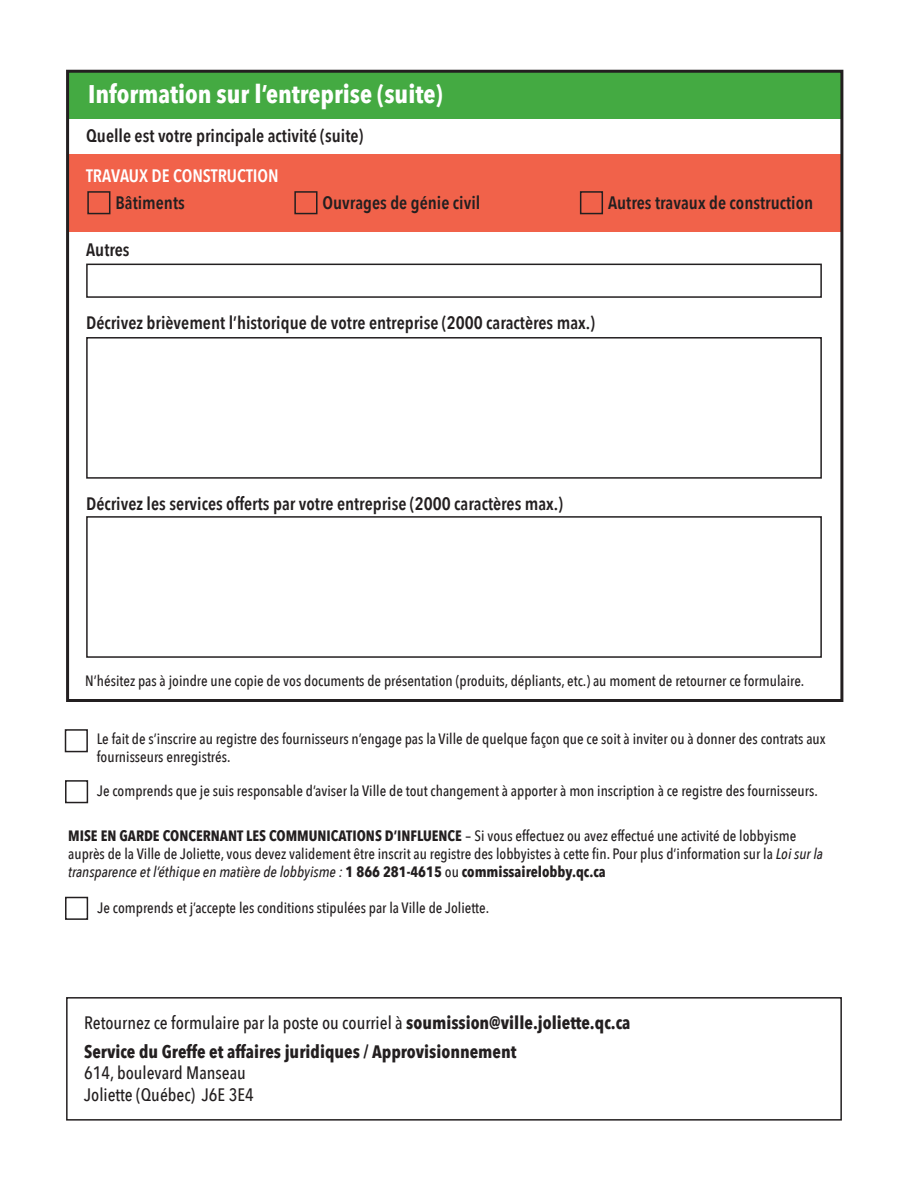
<style>
.page{position:relative;width:918px;height:1188px;background:#fff}
.page>*{position:absolute;margin:0;border:0;box-sizing:border-box;transform-origin:0 0}
.t1{font:700 25.5px "Avenir Next Condensed";color:#fff}
.t2{font:600 18px "Avenir Next Condensed";color:#231f20}
.t3{font:700 18px/28.3px "Avenir Next Condensed";color:#231f20}
.t4{font:500 18px/21.6px "Avenir Next Condensed";color:#231f20}
.t5{font:600 18px "Avenir Next Condensed";color:#fff}
.t6{font:500 15px/18px "Avenir Next Condensed";color:#231f20}
.t7{font:500 15px/18px "Avenir Next Condensed";color:#231f20;scale:2 1}
.s1{font-weight:700}
.s2{font-style:italic}
.s3{font-weight:500}
</style>
<div class="page">
<div style="left:68px;top:154px;width:774px;height:77px;background:#f1624a"></div>
<div style="left:68px;top:71px;width:774px;height:48px;background:#44aa42"></div>
<div style="left:66px;top:70px;width:777px;height:632px;border:3px solid #231f20"></div>
<div style="left:86px;top:264px;width:736px;height:34px;border:2px solid #231f20"></div>
<div style="left:86px;top:337px;width:736px;height:142px;border:2px solid #231f20"></div>
<div style="left:86px;top:516px;width:736px;height:142px;border:2px solid #231f20"></div>
<div style="left:66px;top:997px;width:776px;height:124px;border:2px solid #231f20"></div>
<div style="left:87px;top:191px;width:23px;height:23px;border:2px solid #231f20"></div>
<div style="left:65px;top:729px;width:23px;height:23px;border:2px solid #231f20"></div>
<div style="left:65px;top:780px;width:23px;height:23px;border:2px solid #231f20"></div>
<div style="left:65px;top:897px;width:23px;height:23px;border:2px solid #231f20"></div>
<div style="left:294px;top:191px;width:24px;height:23px;border:2px solid #231f20"></div>
<div style="left:580px;top:191px;width:23px;height:23px;border:2px solid #231f20"></div>
<h1 class="t1" style="left:88px;top:78px;width:356px">Information sur l’entreprise (suite)</h1>
<p class="t2" style="left:86px;top:120px;width:279px">Quelle est votre principale activité (suite)</p>
<p class="t5" style="left:86px;top:160px;width:194px">TRAVAUX DE CONSTRUCTION</p>
<p class="t2" style="left:116px;top:188px;width:71px">Bâtiments</p>
<p class="t2" style="left:86px;top:234px;width:45px">Autres</p>
<p class="t2" style="left:323px;top:188px;width:159px">Ouvrages de génie civil</p>
<p class="t2" style="left:608px;top:188px;width:207px">Autres travaux de construction</p>
<p class="t2" style="left:86px;top:307px;width:510px">Décrivez brièvement l’historique de votre entreprise (2000 caractères max.)</p>
<p class="t2" style="left:86px;top:488px;width:478px">Décrivez les services offerts par votre entreprise (2000 caractères max.)</p>
<p class="t6" style="left:85px;top:672px;width:721px">N’hésitez pas à joindre une copie de vos documents de présentation (produits, dépliants, etc.) au moment de retourner ce formulaire.</p>
<p class="t6" style="left:97px;top:730px;width:730px">Le fait de s’inscrire au registre des fournisseurs n’engage pas la Ville de quelque façon que ce soit à inviter ou à donner des contrats aux fournisseurs enregistrés.</p>
<p class="t6" style="left:97px;top:782px;width:722px">Je comprends que je suis responsable d’aviser la Ville de tout changement à apporter à mon inscription à ce registre des fournisseurs.</p>
<p class="t7" style="left:68px;top:827px;width:379px"><span class="s1">MISE EN GARDE CONCERNANT LES COMMUNICATIONS D’INFLUENCE</span> - Si vous effectuez ou avez effectué une activité de lobbyisme auprès de la Ville de Joliette, vous devez validement être inscrit au registre des lobbyistes à cette fin. Pour plus d’information sur la <span class="s2">Loi sur la transparence et l’éthique en matière de lobbyisme :</span> <span class="s1">1 866 281-4615</span> ou <span class="s1">commissairelobby.qc.ca</span></p>
<p class="t6" style="left:98px;top:898px;width:393px">Je comprends et j’accepte les conditions stipulées par la Ville de Joliette.</p>
<p class="t3" style="left:84px;top:1009px;width:548px"><span class="s3">Retournez ce formulaire par la poste ou courriel à</span> soumission@ville.joliette.qc.ca<br>Service du Greffe et affaires juridiques / Approvisionnement</p>
<p class="t4" style="left:84px;top:1062px;width:171px">614, boulevard Manseau<br>Joliette (Québec) J6E 3E4</p>
</div>
